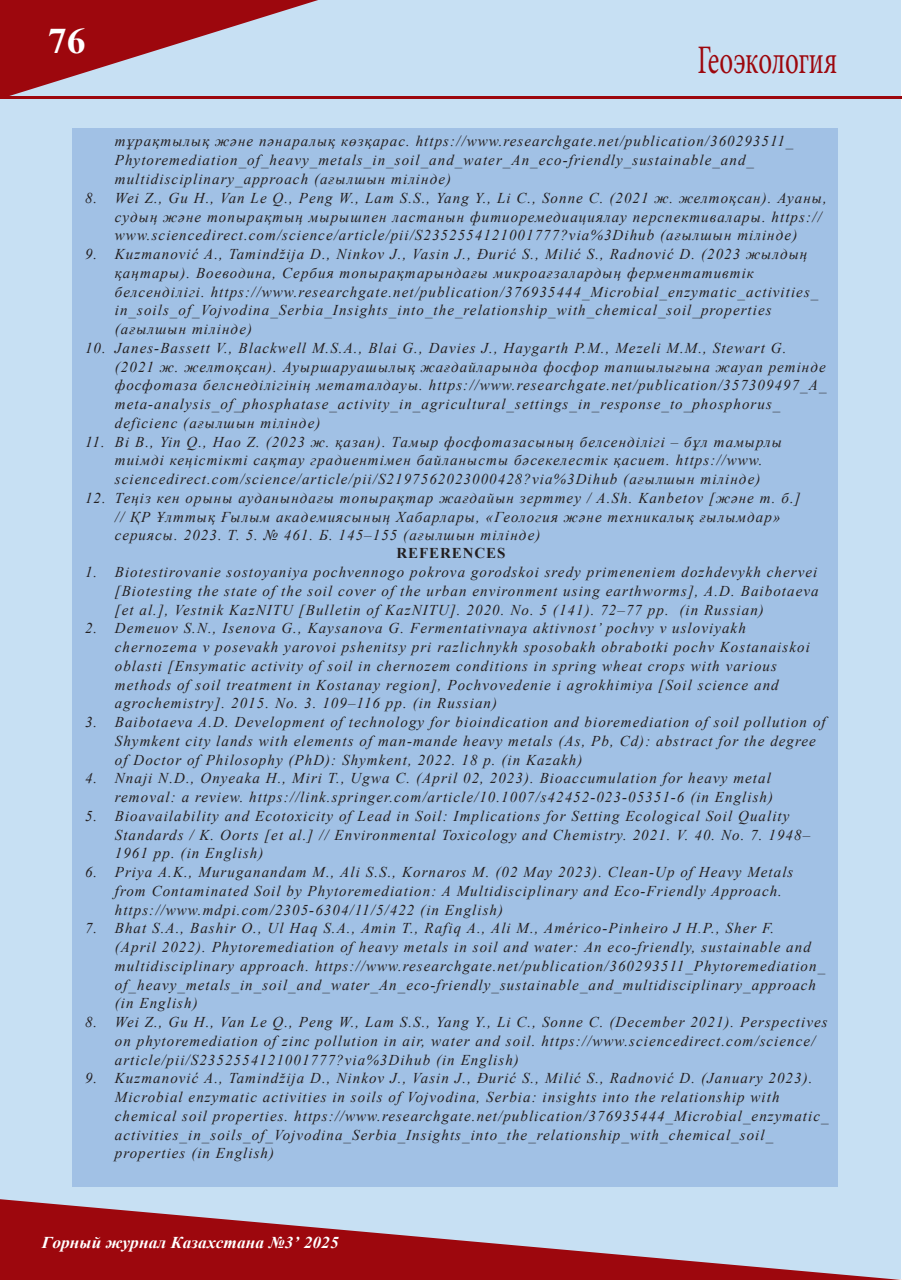
<style>
.page{position:relative;width:902px;height:1280px;background:#fff}
.page>*{position:absolute;margin:0;border:0;box-sizing:border-box;transform-origin:0 0}
.Рубрика{font:40.5px "Minion Pro";letter-spacing:-.01em;color:#9d070d;scale:.67 1}
.t1{font:700 36px "Times New Roman";color:#fff;scale:1.05 1}
.t2{font:italic 700 16.5px "Times New Roman";letter-spacing:.005em;color:#fff;scale:1.05 1}
.литература{font:italic 15px/18.8px "Times New Roman";letter-spacing:.07em;color:#231f20}
.литература_Заг{font:700 15px "Times New Roman";letter-spacing:.06em;color:#231f20}
</style>
<div class="page">
<div style="left:1px;top:1px;width:900px;height:1278px;background:#c7e0f3"></div>
<svg style="left:0;top:0;width:318px;height:96px"></svg>
<svg style="left:0;top:1199px;width:901px;height:81px"></svg>
<hr style="left:0;top:96px;width:901px;height:3px;background:#9d070d">
<div style="left:72px;top:128px;width:766px;height:1058px;background:#a1c1e5"></div>
<h2 class="t1" style="left:48px;top:15px;width:37px">76</h2>
<p class="Рубрика" style="left:697px;top:33px;width:210px">Геоэкология</p>
<p class="литература" style="left:115px;top:132px;width:680px">тұрақтылық және пәнаралық көзқарас. https://www.researchgate.net/publication/360293511_<br>Phytoremediation_of_heavy_metals_in_soil_and_water_An_eco-friendly_sustainable_and_ multidisciplinary_approach (ағылшын тілінде)</p>
<p class="литература" style="left:115px;top:188px;width:713px;text-indent:-30px">8. Wei Z., Gu H., Van Le Q., Peng W., Lam S.S., Yang Y., Li C., Sonne C. (2021 ж. желтоқсан). Ауаны, судың және топырақтың мырышпен ластанын фитиоремедиациялау перспективалары. https:// www.sciencedirect.com/science/article/pii/S2352554121001777?via%3Dihub (ағылшын тілінде)</p>
<p class="литература" style="left:115px;top:244px;width:705px;text-indent:-30px">9. Kuzmanović A., Tamindžija D., Ninkov J., Vasin J., Đurić S., Milić S., Radnović D. (2023 жылдың қаңтары). Воеводина, Сербия топырақтарындағы микроағзалардың ферментативтік белсенділігі. https://www.researchgate.net/publication/376935444_Microbial_enzymatic_activities_ in_soils_of_Vojvodina_Serbia_Insights_into_the_relationship_with_chemical_soil_properties (ағылшын тілінде)</p>
<p class="литература" style="left:115px;top:338px;width:713px;text-indent:-30px">10. Janes-Bassett V., Blackwell M.S.A., Blai G., Davies J., Haygarth P.M., Mezeli M.M., Stewart G. (2021 ж. желтоқсан). Ауыршаруашылық жағдайларында фосфор тапшылығына жауап ретінде фосфотаза белснеділігінің метаталдауы. https://www.researchgate.net/publication/357309497_A_ meta-analysis_of_phosphatase_activity_in_agricultural_settings_in_response_to_phosphorus_ deficienc (ағылшын тілінде)</p>
<p class="литература" style="left:115px;top:432px;width:668px;text-indent:-30px">11. Bi B., Yin Q., Hao Z. (2023 ж. қазан). Тамыр фосфотазасының белсенділігі – бұл тамырлы тиімді кеңістікті сақтау градиентімен байланысты бәсекелестік қасиет. https://www. sciencedirect.com/science/article/pii/S2197562023000428?via%3Dihub (ағылшын тілінде)</p>
<p class="литература" style="left:115px;top:488px;width:687px;text-indent:-30px">12. Теңіз кен орыны ауданындағы топырақтар жағдайын зерттеу / A.Sh. Kanbetov [және т. б.] // ҚР Ұлттық Ғылым академиясының Хабарлары, «Геология және техникалық ғылымдар» сериясы. 2023. Т. 5. № 461. Б. 145–155 (ағылшын тілінде)</p>
<p class="литература_Заг" style="left:396px;top:542px;width:110px">REFERENCES</p>
<p class="литература" style="left:115px;top:562px;width:705px;text-align:justify;text-indent:-30px">1. Biotestirovanie sostoyaniya pochvennogo pokrova gorodskoi sredy primeneniem dozhdevykh chervei [Biotesting the state of the soil cover of the urban environment using earthworms], A.D. Baibotaeva [et al.], Vestnik KazNITU [Bulletin of KazNITU]. 2020. No. 5 (141). 72–77 pp. (in Russian)</p>
<p class="литература" style="left:115px;top:618px;width:696px;text-indent:-30px">2. Demeuov S.N., Isenova G., Kaysanova G. Fermentativnaya aktivnost’ pochvy v usloviyakh chernozema v posevakh yarovoi pshenitsy pri razlichnykh sposobakh obrabotki pochv Kostanaiskoi oblasti [Ensymatic activity of soil in chernozem conditions in spring wheat crops with various methods of soil treatment in Kostanay region], Pochvovedenie i agrokhimiya [Soil science and agrochemistry]. 2015. No. 3. 109–116 pp. (in Russian)</p>
<p class="литература" style="left:115px;top:712px;width:712px;text-indent:-30px">3. Baibotaeva A.D. Development of technology for bioindication and bioremediation of soil pollution of<br>Shymkent city lands with elements of man-mande heavy metals (As, Pb, Cd): abstract for the degree of Doctor of Philosophy (PhD): Shymkent, 2022. 18 p. (in Kazakh)</p>
<p class="литература" style="left:85px;top:768px;width:689px;text-align:right">4. Nnaji N.D., Onyeaka H., Miri T., Ugwa C. (April 02, 2023). Bioaccumulation for heavy metal removal: a review. https://link.springer.com/article/10.1007/s42452-023-05351-6 (in English)</p>
<p class="литература" style="left:115px;top:806px;width:696px;text-indent:-30px">5. Bioavailability and Ecotoxicity of Lead in Soil: Implications for Setting Ecological Soil Quality<br>Standards / K. Oorts [et al.] // Environmental Toxicology and Chemistry. 2021. V. 40. No. 7. 1948–<br>1961 pp. (in English)</p>
<p class="литература" style="left:115px;top:862px;width:680px;text-indent:-30px">6. Priya A.K., Muruganandam M., Ali S.S., Kornaros M. (02 May 2023). Clean-Up of Heavy Metals from Contaminated Soil by Phytoremediation: A Multidisciplinary and Eco-Friendly Approach. https://www.mdpi.com/2305-6304/11/5/422 (in English)</p>
<p class="литература" style="left:115px;top:918px;width:711px;text-indent:-30px">7. Bhat S.A., Bashir O., Ul Haq S.A., Amin T., Rafiq A., Ali M., Américo-Pinheiro J H.P., Sher F.<br>(April 2022). Phytoremediation of heavy metals in soil and water: An eco-friendly, sustainable and multidisciplinary approach. https://www.researchgate.net/publication/360293511_Phytoremediation_ of_heavy_metals_in_soil_and_water_An_eco-friendly_sustainable_and_multidisciplinary_approach (in English)</p>
<p class="литература" style="left:115px;top:1012px;width:714px;text-indent:-30px">8. Wei Z., Gu H., Van Le Q., Peng W., Lam S.S., Yang Y., Li C., Sonne C. (December 2021). Perspectives on phytoremediation of zinc pollution in air, water and soil. https://www.sciencedirect.com/science/ article/pii/S2352554121001777?via%3Dihub (in English)</p>
<p class="литература" style="left:115px;top:1068px;width:715px;text-indent:-30px">9. Kuzmanović A., Tamindžija D., Ninkov J., Vasin J., Đurić S., Milić S., Radnović D. (January 2023).<br>Microbial enzymatic activities in soils of Vojvodina, Serbia: insights into the relationship with chemical soil properties. https://www.researchgate.net/publication/376935444_Microbial_enzymatic_ activities_in_soils_of_Vojvodina_Serbia_Insights_into_the_relationship_with_chemical_soil_ properties (in English)</p>
<p class="t2" style="left:42px;top:1231px;width:284px">Горный журнал Казахстана №3’ 2025</p>
</div>
